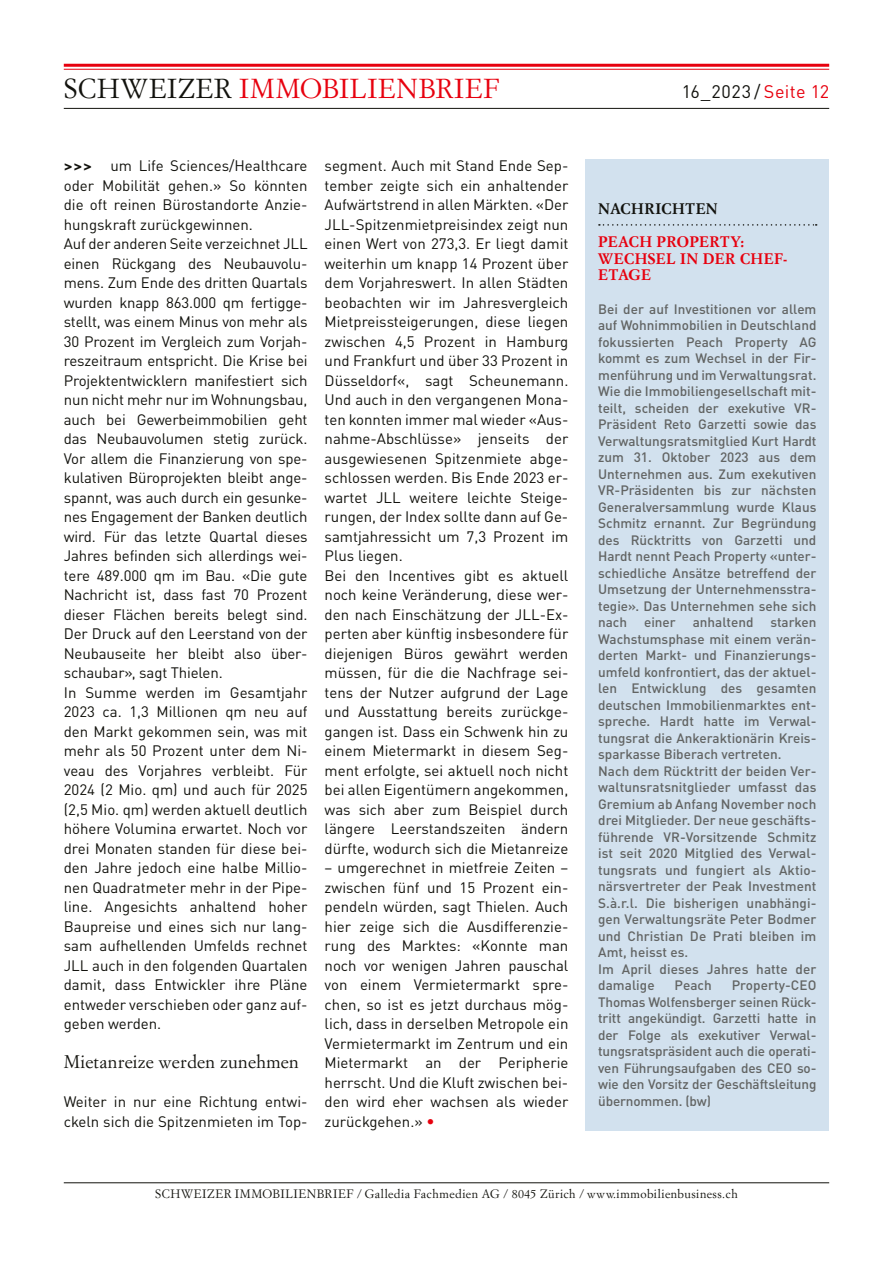
<style>
.page{position:relative;width:893px;height:1263px;background:#fff}
.page>*{position:absolute;margin:0;border:0;box-sizing:border-box;transform-origin:0 0}
.t1{font:27px "Simoncini Garamond Std";letter-spacing:.03em;color:#e7000e}
.t2{font:18px "Simoncini Garamond Std";letter-spacing:.015em;color:#12120d}
.t3{font:18px "DIN Pro";letter-spacing:.025em;color:#12120d}
.t4{font:15px/19.5px "DIN Pro";color:#12120d}
.t5{font:700 15px/16.5px "Simoncini Garamond Std";letter-spacing:.02em;color:#e7000e}
.t6{font:700 15px "Simoncini Garamond Std";letter-spacing:.03em;color:#12120d}
.t7{font:500 13.5px/16.5px "DIN Pro";color:#626463}
.t8{font:700 13.5px "Avenir Next LT Pro";color:#12120d}
.t9{font:12px "Simoncini Garamond Std";letter-spacing:.045em;color:#12120d}
.s1{color:#12120d}
.s2{color:#e7000e}
.s3{font-family:"Avenir Next LT Pro";font-weight:700;color:#e7000e}
</style>
<div class="page">
<hr style="left:64px;top:1182px;width:765px;height:1px;background:#12120d">
<hr style="left:64px;top:64px;width:765px;height:3px;background:#e7000e">
<hr style="left:64px;top:69px;width:765px;height:1px;background:#e7000e">
<hr style="left:64px;top:108px;width:765px;height:1px;background:#12120d">
<div style="left:585px;top:159px;width:244px;height:972px;background:#d2e1ee"></div>
<svg style="left:599px;top:224px;width:218px;height:2px"></svg>
<h1 class="t1" style="left:64px;top:72px;width:437px"><span class="s1">SCHWEIZER</span> IMMOBILIENBRIEF</h1>
<p class="t3" style="left:682px;top:78px;width:149px">16_2023 / <span class="s2">Seite 12</span></p>
<p class="t4" style="left:64px;top:154px;width:245px;text-indent:47px">um Life Sciences/Healthcare oder Mobilität gehen.» So könnten die oft reinen Bürostandorte Anzie&shy;hungskraft zurückgewinnen.<br>Auf der anderen Seite verzeichnet JLL einen Rückgang des Neubauvolu&shy;mens. Zum Ende des dritten Quartals wurden knapp 863.000 qm fertigge&shy;stellt, was einem Minus von mehr als 30 Prozent im Vergleich zum Vorjah&shy;reszeitraum entspricht. Die Krise bei Projektentwicklern manifestiert sich nun nicht mehr nur im Wohnungsbau, auch bei Gewerbeimmobilien geht das Neubauvolumen stetig zurück.<br>Vor allem die Finanzierung von spe&shy;kulativen Büroprojekten bleibt ange&shy;spannt, was auch durch ein gesunke&shy;nes Engagement der Banken deutlich wird. Für das letzte Quartal dieses Jahres befinden sich allerdings wei&shy;tere 489.000 qm im Bau. «Die gute Nachricht ist, dass fast 70 Prozent dieser Flächen bereits belegt sind.<br>Der Druck auf den Leerstand von der Neubauseite her bleibt also über&shy;schaubar», sagt Thielen.<br>In Summe werden im Gesamtjahr 2023 ca. 1,3 Millionen qm neu auf den Markt gekommen sein, was mit mehr als 50 Prozent unter dem Ni&shy;veau des Vorjahres verbleibt. Für 2024 (2 Mio. qm) und auch für 2025 (2,5 Mio. qm) werden aktuell deutlich höhere Volumina erwartet. Noch vor drei Monaten standen für diese bei&shy;den Jahre jedoch eine halbe Millio&shy;nen Quadratmeter mehr in der Pipe&shy;line. Angesichts anhaltend hoher Baupreise und eines sich nur lang&shy;sam aufhellenden Umfelds rechnet JLL auch in den folgenden Quartalen damit, dass Entwickler ihre Pläne entweder verschieben oder ganz auf&shy;geben werden.</p>
<p class="t2" style="left:64px;top:1051px;width:237px">Mietanreize werden zunehmen</p>
<p class="t4" style="left:64px;top:1090px;width:245px">Weiter in nur eine Richtung entwi&shy;ckeln sich die Spitzenmieten im Top-</p>
<p class="t8" style="left:64px;top:158px;width:30px">&gt;&gt;&gt;</p>
<p class="t4" style="left:325px;top:154px;width:245px">segment. Auch mit Stand Ende Sep&shy;tember zeigte sich ein anhaltender Aufwärtstrend in allen Märkten. «Der JLL-Spitzenmietpreisindex zeigt nun einen Wert von 273,3. Er liegt damit weiterhin um knapp 14 Prozent ü ber dem Vorjahreswert. In allen Städten beobachten wir im Jahresvergleich Mietpreissteigerungen, diese liegen zwischen 4,5 Prozent in Hamburg und Frankfurt und über 33 Prozent in Düsseldorf«, sagt Scheunemann.<br>Und auch in den vergangenen Mona&shy;ten konnten immer mal wieder «Aus&shy;nahme-Abschlüsse» jenseits der ausgewiesenen Spitzenmiete abge&shy;schlossen werden. Bis Ende 2023 er&shy;wartet JLL weitere leichte Steige&shy;rungen, der Index sollte dann auf Ge&shy;samtjahressicht um 7,3 Prozent im Plus liegen.<br>Bei den Incentives gibt es aktuell noch keine Veränderung, diese wer&shy;den nach Einschätzung der JLL-Ex&shy;perten aber künftig insbesondere für diejenigen Büros gewährt werden müssen, für die die Nachfrage sei&shy;tens der Nutzer aufgrund der Lage und Ausstattung bereits zurückge&shy;gangen ist. Dass ein Schwenk hin zu einem Mietermarkt in diesem Seg&shy;ment erfolgte, sei aktuell noch nicht bei allen Eigentümern angekommen, was sich aber zum Beispiel durch längere Leerstandszeiten ändern dürfte, wodurch sich die Mietanreize</p>
<p class="t4" style="left:325px;top:856px;width:245px;text-align:justify">– umgerechnet in mietfreie Zeiten – zwischen fünf und 15 Prozent ein&shy;pendeln würden, sagt Thielen. Auch hier zeige sich die Ausdifferenzie&shy;rung des Marktes: «Konnte man noch vor wenigen Jahren pauschal von einem Vermietermarkt spre&shy;chen, so ist es jetzt durchaus mög&shy;lich, dass in derselben Metropole ein Vermietermarkt im Zentrum und ein Mietermarkt an der Peripherie herrscht. Und die Kluft zwischen bei&shy;den wird eher wachsen als wieder zurückgehen.» <span class="s3">•</span></p>
<p class="t6" style="left:598px;top:199px;width:121px">NACHRICHTEN</p>
<p class="t5" style="left:598px;top:234px;width:191px">PEACH PROPERTY:<br>WECHSEL IN DER CHEF-<br>ETAGE</p>
<p class="t7" style="left:598px;top:299px;width:220px;text-align:justify">Bei der auf Investitionen vor allem auf Wohnimmobilien in Deutschland fokussierten Peach Property AG kommt es zum Wechsel in der Fir&shy;menführung und im Verwaltungsrat.<br>Wie die Immobiliengesellschaft mit&shy;teilt, scheiden der exekutive VR-Präsident Reto Garzetti sowie das Verwaltungsratsmitglied Kurt Hardt zum 31. Oktober 2023 aus dem Unternehmen aus. Zum exekutiven VR-Präsidenten bis zur nächsten Generalversammlung wurde Klaus Schmitz ernannt. Zur Begründung des Rücktritts von Garzetti und Hardt nennt Peach Property «unter&shy;schiedliche Ansätze betreffend der Umsetzung der Unternehmensstra&shy;tegie». Das Unternehmen sehe sich nach</p>
<p class="t7" style="left:644px;top:612px;width:33px">einer</p>
<p class="t7" style="left:693px;top:612px;width:62px">anhaltend</p>
<p class="t7" style="left:598px;top:612px;width:220px;text-indent:172px">starken<br>Wachstumsphase mit einem verän&shy;derten Markt- und Finanzierungs&shy;umfeld konfrontiert, das der aktuel&shy;len Entwicklung des gesamten deutschen Immobilienmarktes ent&shy;spreche. Hardt hatte im Verwal&shy;tungsrat die Ankeraktionärin Kreis&shy;sparkasse Biberach vertreten.<br>Nach dem Rücktritt der beiden Ver&shy;waltunsratsnitglieder umfasst das<br>Gremium ab Anfang November noch drei Mitglieder. Der neue geschäfts&shy;führende VR-Vorsitzende Schmitz ist seit 2020 Mitglied des Verwal&shy;tungsrats und fungiert als Aktio&shy;närsvertreter der Peak Investment<br>S.à.r.l. Die bisherigen unabhängi&shy;gen Verwaltungsräte Peter Bodmer und Christian De Prati bleiben im<br>Amt, heisst es.<br>Im April dieses Jahres hatte der damalige</p>
<p class="t7" style="left:598px;top:975px;width:220px;text-indent:134px">Property-CEO<br>Thomas Wolfensberger seinen Rück&shy;tritt angekündigt. Garzetti hatte in der Folge als exekutiver Verwal&shy;tungsratspräsident auch die operati&shy;ven Führungsaufgaben des CEO so&shy;wie den Vorsitz der Geschäftsleitung übernommen. (bw)</p>
<p class="t7" style="left:675px;top:975px;width:39px">Peach</p>
<p class="t9" style="left:155px;top:1186px;width:584px">SCHWEIZER IMMOBILIENBRIEF / Galledia Fachmedien AG / 8045 Zürich / www.immobilienbusiness.ch</p>
</div>
